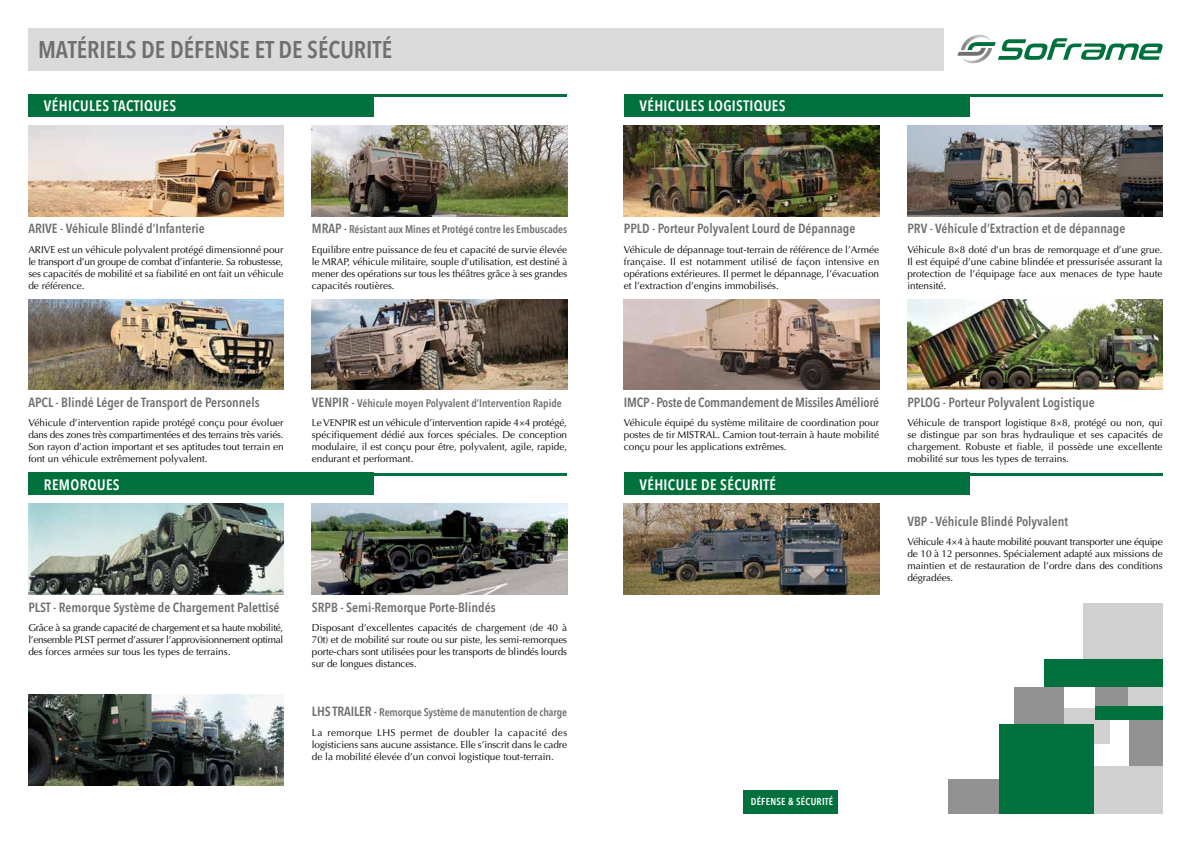
<style>
.page{position:relative;width:1191px;height:842px;background:#fff}
.page>*{position:absolute;margin:0;border:0;box-sizing:border-box;transform-origin:0 0}
.t1{font:600 condensed 24px "Avenir Next LT Pro";color:#706f6f}
.t2{font:600 condensed 15px "Avenir Next LT Pro";letter-spacing:.025em;color:#fff}
.t3{font:600 condensed 13.2px "Avenir Next LT Pro";color:#706f6f}
.t4{font:600 condensed 13.2px "Avenir Next LT Pro";letter-spacing:-.02em;color:#706f6f}
.t5{font:600 condensed 11px "Avenir Next LT Pro";letter-spacing:-.005em;color:#706f6f}
.t6{font:10px/12px "Optima LT Std";color:#000;text-align:justify}
.t7{font:600 condensed 10px "Avenir Next LT Pro";letter-spacing:.025em;color:#fff}
.s1{font-size:13.2px}
</style>
<div class="page">
<div style="left:28px;top:28px;width:916px;height:42px;background:#dadada"></div>
<svg style="left:957px;top:35px;width:205px;height:29px"></svg>
<div style="left:1082px;top:604px;width:80px;height:62px;background:#d0d0d0"></div>
<div style="left:1094px;top:766px;width:68px;height:47px;background:#d0d0d0"></div>
<div style="left:1014px;top:687px;width:50px;height:37px;background:#929292"></div>
<div style="left:1129px;top:717px;width:33px;height:49px;background:#929292"></div>
<div style="left:1044px;top:659px;width:118px;height:28px;background:#00713c"></div>
<div style="left:1064px;top:708px;width:45px;height:36px;background:#d0d0d0"></div>
<div style="left:1095px;top:705px;width:67px;height:15px;background:#00713c"></div>
<div style="left:1128px;top:687px;width:34px;height:18px;background:#d0d0d0"></div>
<div style="left:1095px;top:687px;width:33px;height:18px;background:#929292"></div>
<div style="left:948px;top:779px;width:52px;height:34px;background:#929292"></div>
<div style="left:999px;top:724px;width:95px;height:89px;background:#00713c"></div>
<img style="left:28px;top:125px;width:255px;height:91px">
<img style="left:312px;top:125px;width:255px;height:91px">
<img style="left:28px;top:299px;width:255px;height:91px">
<img style="left:312px;top:299px;width:255px;height:91px">
<img style="left:28px;top:504px;width:255px;height:90px">
<img style="left:312px;top:504px;width:255px;height:90px">
<img style="left:28px;top:694px;width:255px;height:91px">
<img style="left:624px;top:504px;width:255px;height:90px">
<img style="left:624px;top:299px;width:255px;height:91px">
<img style="left:907px;top:299px;width:255px;height:91px">
<img style="left:624px;top:125px;width:255px;height:91px">
<img style="left:907px;top:125px;width:255px;height:91px">
<div style="left:28px;top:94px;width:346px;height:23px;background:#00713c"></div>
<hr style="left:39px;top:94px;width:528px;height:3px;background:#00713c">
<div style="left:743px;top:790px;width:95px;height:23px;background:#00713c"></div>
<div style="left:624px;top:94px;width:345px;height:23px;background:#00713c"></div>
<hr style="left:634px;top:94px;width:528px;height:3px;background:#00713c">
<div style="left:28px;top:473px;width:346px;height:22px;background:#00713c"></div>
<hr style="left:39px;top:473px;width:528px;height:2px;background:#00713c">
<div style="left:624px;top:473px;width:345px;height:22px;background:#00713c"></div>
<hr style="left:634px;top:473px;width:528px;height:2px;background:#00713c">
<h1 class="t1" style="left:38px;top:35px;width:356px">MATÉRIELS DE DÉFENSE ET DE SÉCURITÉ</h1>
<h2 class="t2" style="left:44px;top:97px;width:134px">VÉHICULES TACTIQUES</h2>
<h2 class="t2" style="left:639px;top:97px;width:148px">VÉHICULES LOGISTIQUES</h2>
<h3 class="t3" style="left:28px;top:221px;width:178px">ARIVE - Véhicule Blindé d’Infanterie</h3>
<p class="t6" style="left:28px;top:243px;width:257px">ARIVE est un véhicule polyvalent protégé dimensionné pour le transport d’un groupe de combat d’infanterie. Sa robustesse, ses capacités de mobilité et sa fiabilité en ont fait un véhicule de référence.</p>
<p class="t5" style="left:312px;top:223px;width:257px"><span class="s1">MRAP -</span> Résistant aux Mines et Protégé contre les Embuscades</p>
<p class="t6" style="left:312px;top:243px;width:257px">Equilibre entre puissance de feu et capacité de survie élevée le MRAP, véhicule militaire, souple d’utilisation, est destiné à mener des opérations sur tous les théâtres grâce à ses grandes capacités routières.</p>
<h3 class="t3" style="left:624px;top:221px;width:233px">PPLD - Porteur Polyvalent Lourd de Dépannage</h3>
<p class="t6" style="left:624px;top:243px;width:257px">Véhicule de dépannage tout-terrain de référence de l’Armée française. Il est notamment utilisé de façon intensive en opérations extérieures. Il permet le dépannage, l’évacuation et l’extraction d’engins immobilisés.</p>
<h3 class="t3" style="left:907px;top:221px;width:219px">PRV - Véhicule d’Extraction et de dépannage</h3>
<p class="t6" style="left:907px;top:243px;width:257px">Véhicule 8×8 doté d’un bras de remorquage et d’une grue.<br>Il est équipé d’une cabine blindée et pressurisée assurant la protection de l’équipage face aux menaces de type haute intensité.</p>
<h3 class="t3" style="left:28px;top:394px;width:233px">APCL - Blindé Léger de Transport de Personnels</h3>
<p class="t6" style="left:28px;top:417px;width:257px">Véhicule d’intervention rapide protégé conçu pour évoluer dans des zones très compartimentées et des terrains très variés.<br>Son rayon d’action important et ses aptitudes tout terrain en font un véhicule extrêmement polyvalent.</p>
<p class="t5" style="left:312px;top:396px;width:251px"><span class="s1">VENPIR -</span> Véhicule moyen Polyvalent d’Intervention Rapide</p>
<p class="t6" style="left:312px;top:417px;width:257px">Le VENPIR est un véhicule d’intervention rapide 4×4 protégé, spécifiquement dédié aux forces spéciales. De conception modulaire, il est conçu pour être, polyvalent, agile, rapide, endurant et performant.</p>
<h3 class="t4" style="left:624px;top:394px;width:257px">IMCP - Poste de Commandement de Missiles Amélioré</h3>
<p class="t6" style="left:624px;top:417px;width:257px">Véhicule équipé du système militaire de coordination pour postes de tir MISTRAL. Camion tout-terrain à haute mobilité conçu pour les applications extrêmes.</p>
<h2 class="t2" style="left:44px;top:475px;width:77px">REMORQUES</h2>
<h2 class="t2" style="left:639px;top:475px;width:138px">VÉHICULE DE SÉCURITÉ</h2>
<h3 class="t3" style="left:28px;top:599px;width:253px">PLST - Remorque Système de Chargement Palettisé</h3>
<p class="t6" style="left:28px;top:622px;width:256px">Grâce à sa grande capacité de chargement et sa haute mobilité, l’ensemble PLST permet d’assurer l’approvisionnement optimal des forces armées sur tous les types de terrains.</p>
<h3 class="t3" style="left:312px;top:599px;width:185px">SRPB - Semi-Remorque Porte-Blindés</h3>
<p class="t6" style="left:312px;top:622px;width:257px">Disposant d’excellentes capacités de chargement (de 40 à 70t) et de mobilité sur route ou sur piste, les semi-remorques porte-chars sont utilisées pour les transports de blindés lourds sur de longues distances.</p>
<p class="t5" style="left:312px;top:706px;width:257px"><span class="s1">LHS TRAILER -</span> Remorque Système de manutention de charge</p>
<p class="t6" style="left:312px;top:726px;width:257px">La remorque LHS permet de doubler la capacité des logisticiens sans aucune assistance. Elle s’inscrit dans le cadre de la mobilité élevée d’un convoi logistique tout-terrain.</p>
<p class="t7" style="left:750px;top:796px;width:84px">DÉFENSE &amp; SÉCURITÉ</p>
<h3 class="t3" style="left:907px;top:394px;width:189px">PPLOG - Porteur Polyvalent Logistique</h3>
<p class="t6" style="left:907px;top:417px;width:257px">Véhicule de transport logistique 8×8, protégé ou non, qui se distingue par son bras hydraulique et ses capacités de chargement. Robuste et fiable, il possède une excellente mobilité sur tous les types de terrains.</p>
<h3 class="t3" style="left:907px;top:513px;width:162px">VBP - Véhicule Blindé Polyvalent</h3>
<p class="t6" style="left:907px;top:536px;width:257px">Véhicule 4×4 à haute mobilité pouvant transporter une équipe de 10 à 12 personnes. Spécialement adapté aux missions de maintien et de restauration de l’ordre dans des conditions dégradées.</p>
</div>
